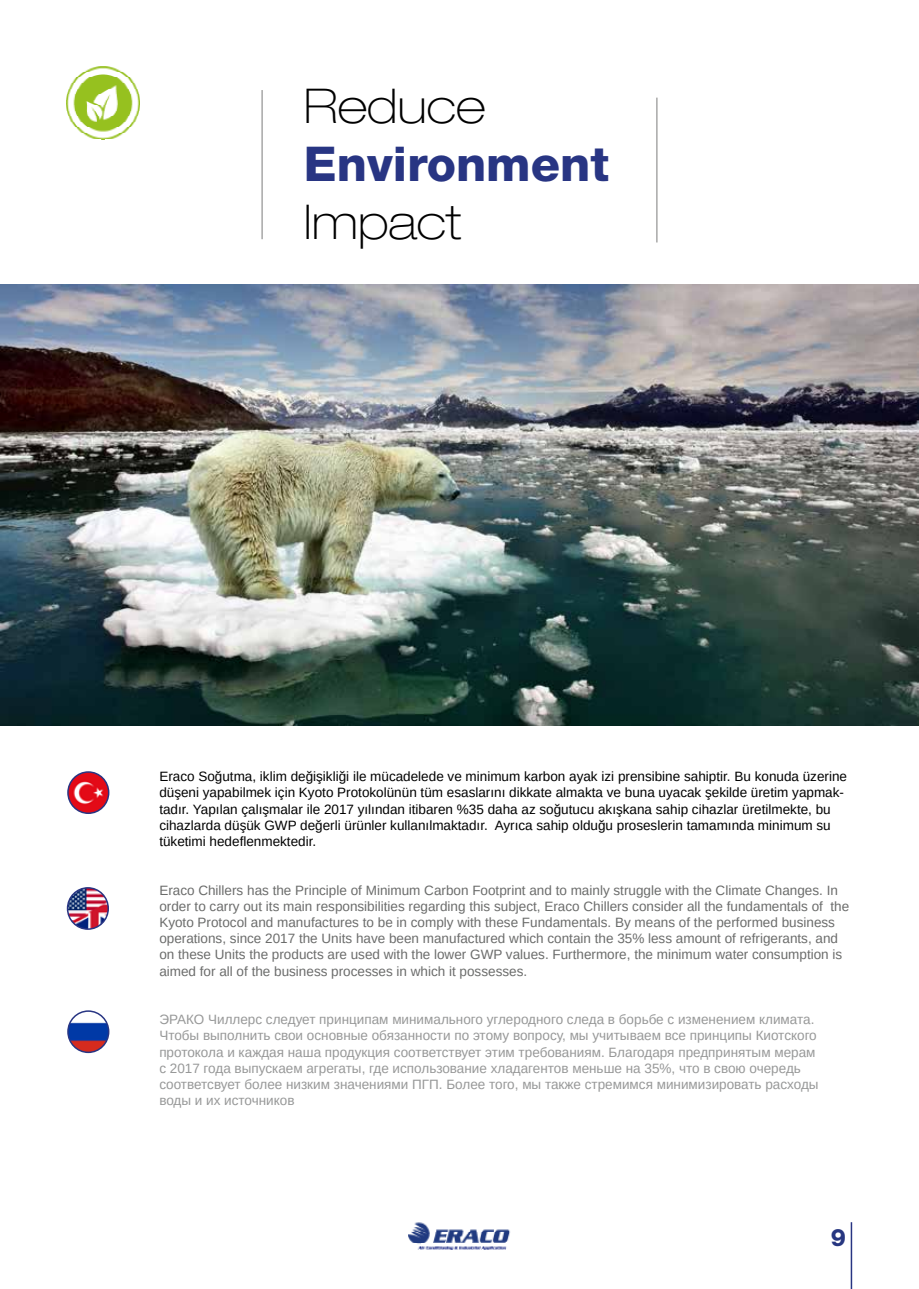
<style>
.page{position:relative;width:919px;height:1289px;background:#fff}
.page>*{position:absolute;margin:0;border:0;box-sizing:border-box;transform-origin:0 0}
.t1{font:100 expanded 48px "Helvetica Neue LT Pro";color:#000}
.t2{font:800 48px "Helvetica Neue LT Std";color:#283583}
.t3{font:800 24px "Helvetica Neue LT Std";color:#273680}
.t4{font:13.5px/16.2px "Arimo";color:#6b6c6b}
.t5{font:13.5px/16.2px "Arimo";color:#979898}
.t6{font:13.5px/16.2px "Arimo";color:#000}
</style>
<div class="page">
<hr style="left:850px;top:1222px;width:2px;height:66px;background:#283583">
<img style="left:408px;top:1222px;width:102px;height:28px">
<img style="left:67px;top:67px;width:72px;height:73px">
<hr style="left:261px;top:90px;width:2px;height:149px;background:#a8a8a7">
<hr style="left:656px;top:98px;width:1px;height:144px;background:#a8a8a7">
<img style="left:0;top:285px;width:918px;height:440px">
<img style="left:68px;top:772px;width:41px;height:41px;border-radius:20px">
<div style="left:67px;top:771px;width:42px;height:43px;border:2px solid #283583;border-radius:50%"></div>
<img style="left:68px;top:887px;width:40px;height:42px;border-radius:20px">
<div style="left:67px;top:887px;width:42px;height:42px;border:2px solid #283583;border-radius:50%"></div>
<img style="left:68px;top:1011px;width:41px;height:41px;border-radius:20px">
<div style="left:67px;top:1010px;width:42px;height:43px;border:2px solid #283583;border-radius:50%"></div>
<h1 class="t1" style="left:304px;top:78px;width:183px">Reduce</h1>
<h1 class="t2" style="left:304px;top:135px;width:306px">Environment</h1>
<h1 class="t1" style="left:304px;top:193px;width:159px">Impact</h1>
<p class="t6" style="left:159px;top:768px;width:689px">Eraco Soğutma, iklim değişikliği ile mücadelede ve minimum karbon ayak izi prensibine sahiptir. Bu konuda üzerine düşeni yapabilmek için Kyoto Protokolünün tüm esaslarını dikkate almakta ve buna uyacak şekilde üretim yapmak&shy;tadır. Yapılan çalışmalar ile 2017 yılından itibaren %35 daha az soğutucu akışkana sahip cihazlar üretilmekte, bu cihazlarda düşük GWP değerli ürünler kullanılmaktadır. Ayrıca sahip olduğu proseslerin tamamında minimum su tüketimi hedeflenmektedir.</p>
<p class="t4" style="left:159px;top:881px;width:691px">Eraco Chillers has the Principle of Minimum Carbon Footprint and to mainly struggle with the Climate Changes. In order to carry out its main responsibilities regarding this subject, Eraco Chillers consider all the fundamentals of the Kyoto Protocol and manufactures to be in comply with these Fundamentals. By means of the performed business operations, since 2017 the Units have been manufactured which contain the 35% less amount of refrigerants, and on these Units the products are used with the lower GWP values. Furthermore, the minimum water consumption is aimed for all of the business processes in which it possesses.</p>
<p class="t5" style="left:159px;top:1011px;width:660px">ЭРАКО Чиллерс следует принципам минимального углеродного следа в борьбе с изменением климата.<br>Чтобы выполнить свои основные обязанности по этому вопросу, мы учитываем все принципы Киотского протокола и каждая наша продукция соответствует этим требованиям. Благодаря предпринятым мерам с 2017 года выпускаем агрегаты, где использование хладагентов меньше на 35%, что в свою очередь соответсвует более низким значениями ПГП. Более того, мы также стремимся минимизировать расходы воды и их источников</p>
<h2 class="t3" style="left:830px;top:1222px;width:17px">9</h2>
</div>
